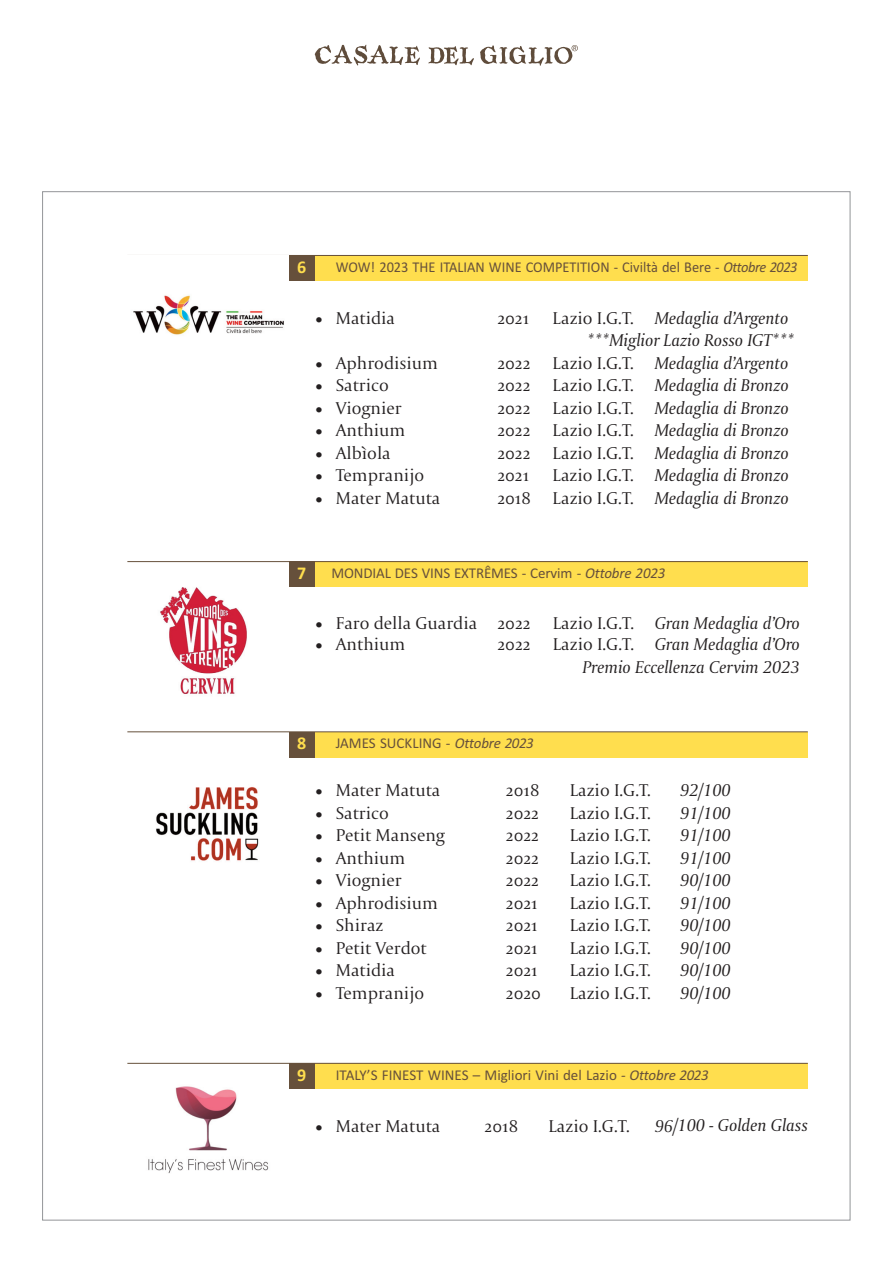
<style>
.page{position:relative;width:893px;height:1263px;background:#fff}
.page>*{position:absolute;margin:0;border:0;box-sizing:border-box;transform-origin:0 0}
.t1{font:18px "Capitolium Light Roman Osf";color:#231f20}
.t2{font:italic 18px/22.5px "Capitolium";color:#231f20;text-align:right}
.t3{font:700 18px "Calibri";color:#ffde4e}
.t4{font:15px "Calibri";color:#66503b}
.t5{font:15px "Calibri";color:#66503b;scale:.96 1}
.s1{font-style:italic}
.s2{font-family:"Capitolium Light Roman Osf";font-style:normal}
.s3{font-family:"Capitolium";font-style:italic}
</style>
<div class="page">
<svg style="left:428px;top:46px;width:46px;height:19px"></svg>
<svg style="left:480px;top:45px;width:98px;height:21px"></svg>
<svg style="left:315px;top:45px;width:105px;height:21px"></svg>
<img style="left:148px;top:1086px;width:121px;height:87px">
<div style="left:314px;top:1063px;width:494px;height:26px;background:#ffde4e"></div>
<div style="left:289px;top:1063px;width:25px;height:26px;background:#66503b"></div>
<hr style="left:127px;top:1063px;width:681px;height:1px;background:#66503b">
<div style="left:314px;top:562px;width:494px;height:25px;background:#ffde4e"></div>
<div style="left:289px;top:562px;width:25px;height:25px;background:#66503b"></div>
<hr style="left:127px;top:561px;width:681px;height:1px;background:#66503b">
<img style="left:160px;top:587px;width:87px;height:107px">
<img style="left:156px;top:787px;width:103px;height:74px">
<div style="left:314px;top:732px;width:494px;height:25px;background:#ffde4e"></div>
<div style="left:289px;top:732px;width:25px;height:25px;background:#66503b"></div>
<hr style="left:127px;top:732px;width:681px;height:1px;background:#66503b">
<div style="left:314px;top:255px;width:494px;height:26px;background:#ffde4e"></div>
<div style="left:289px;top:255px;width:25px;height:26px;background:#66503b"></div>
<hr style="left:127px;top:255px;width:681px;height:1px;background:#66503b">
<div style="left:127px;top:255px;width:162px;height:120px;background:#fff"></div>
<img style="left:133px;top:295px;width:151px;height:40px">
<p class="t3" style="left:297px;top:256px;width:11px">6</p>
<p class="t5" style="left:336px;top:262px;width:482px">WOW! 2023 THE ITALIAN WINE COMPETITION - Civiltà del Bere - <span class="s1">Ottobre 2023</span></p>
<p class="t1" style="left:314px;top:311px;width:82px">• Matidia</p>
<p class="t1" style="left:497px;top:311px;width:33px">2021</p>
<p class="t2" style="left:587px;top:308px;width:209px;text-align:left;text-indent:-34px"><span class="s2">Lazio I.G.T.</span> Medaglia d’Argento ***Miglior Lazio Rosso IGT***</p>
<p class="t1" style="left:314px;top:356px;width:125px">• Aphrodisium</p>
<p class="t2" style="left:497px;top:353px;width:292px"><span class="s2">2022 Lazio I.G.T.</span> Medaglia d’Argento</p>
<p class="t1" style="left:314px;top:378px;width:76px">• Satrico</p>
<p class="t2" style="left:497px;top:376px;width:293px"><span class="s2">2022 Lazio I.G.T.</span> Medaglia di Bronzo</p>
<p class="t1" style="left:314px;top:401px;width:89px">• Viognier</p>
<p class="t2" style="left:497px;top:398px;width:293px"><span class="s2">2022 Lazio I.G.T.</span> Medaglia di Bronzo</p>
<p class="t1" style="left:314px;top:423px;width:92px">• Anthium</p>
<p class="t2" style="left:497px;top:421px;width:293px"><span class="s2">2022 Lazio I.G.T.</span> Medaglia di Bronzo</p>
<p class="t1" style="left:314px;top:446px;width:78px">• Albìola</p>
<p class="t2" style="left:497px;top:443px;width:293px"><span class="s2">2022 Lazio I.G.T.</span> Medaglia di Bronzo</p>
<p class="t1" style="left:314px;top:468px;width:111px">• Tempranijo</p>
<p class="t1" style="left:497px;top:468px;width:33px">2021</p>
<p class="t2" style="left:553px;top:466px;width:237px"><span class="s2">Lazio I.G.T.</span> Medaglia di Bronzo</p>
<p class="t1" style="left:314px;top:491px;width:127px">• Mater Matuta</p>
<p class="t2" style="left:497px;top:488px;width:293px"><span class="s2">2018 Lazio I.G.T.</span> Medaglia di Bronzo</p>
<p class="t3" style="left:297px;top:562px;width:11px">7</p>
<p class="t4" style="left:331px;top:568px;width:335px">MONDIAL DES VINS EXTRÊMES - Cervim <span class="s1">- Ottobre 2023</span></p>
<p class="t1" style="left:315px;top:617px;width:487px">• Faro della Guardia 2022 Lazio I.G.T. <span class="s3">Gran Medaglia d’Oro</span></p>
<p class="t1" style="left:315px;top:637px;width:92px">• Anthium</p>
<p class="t2" style="left:497px;top:635px;width:304px"><span class="s2">2022 Lazio I.G.T.</span> Gran Medaglia d’Oro<br>Premio Eccellenza Cervim 2023</p>
<p class="t3" style="left:297px;top:732px;width:11px">8</p>
<p class="t4" style="left:336px;top:738px;width:200px">JAMES SUCKLING <span class="s1">- Ottobre 2023</span></p>
<p class="t1" style="left:314px;top:783px;width:127px">• Mater Matuta</p>
<p class="t1" style="left:506px;top:783px;width:35px">2018</p>
<p class="t1" style="left:570px;top:783px;width:83px">Lazio I.G.T.</p>
<p class="t2" style="left:680px;top:781px;width:52px">92/100</p>
<p class="t1" style="left:314px;top:806px;width:76px">• Satrico</p>
<p class="t1" style="left:506px;top:806px;width:35px">2022</p>
<p class="t1" style="left:570px;top:806px;width:83px">Lazio I.G.T.</p>
<p class="t2" style="left:680px;top:803px;width:52px">91/100</p>
<p class="t1" style="left:314px;top:828px;width:132px">• Petit Manseng</p>
<p class="t1" style="left:506px;top:828px;width:35px">2022</p>
<p class="t1" style="left:570px;top:828px;width:83px">Lazio I.G.T.</p>
<p class="t2" style="left:680px;top:826px;width:52px">91/100</p>
<p class="t1" style="left:314px;top:851px;width:92px">• Anthium</p>
<p class="t1" style="left:506px;top:851px;width:35px">2022</p>
<p class="t1" style="left:570px;top:851px;width:83px">Lazio I.G.T.</p>
<p class="t2" style="left:680px;top:848px;width:52px">91/100</p>
<p class="t1" style="left:314px;top:873px;width:89px">• Viognier</p>
<p class="t1" style="left:506px;top:873px;width:35px">2022</p>
<p class="t1" style="left:570px;top:873px;width:83px">Lazio I.G.T.</p>
<p class="t2" style="left:680px;top:871px;width:52px">90/100</p>
<p class="t1" style="left:314px;top:896px;width:125px">• Aphrodisium</p>
<p class="t1" style="left:506px;top:896px;width:33px">2021</p>
<p class="t1" style="left:570px;top:896px;width:83px">Lazio I.G.T.</p>
<p class="t2" style="left:680px;top:893px;width:52px">91/100</p>
<p class="t1" style="left:314px;top:918px;width:70px">• Shiraz</p>
<p class="t1" style="left:506px;top:918px;width:33px">2021</p>
<p class="t1" style="left:570px;top:918px;width:83px">Lazio I.G.T.</p>
<p class="t2" style="left:680px;top:916px;width:52px">90/100</p>
<p class="t1" style="left:314px;top:941px;width:114px">• Petit Verdot</p>
<p class="t1" style="left:506px;top:941px;width:33px">2021</p>
<p class="t1" style="left:570px;top:941px;width:83px">Lazio I.G.T.</p>
<p class="t2" style="left:680px;top:938px;width:52px">90/100</p>
<p class="t1" style="left:314px;top:963px;width:82px">• Matidia</p>
<p class="t1" style="left:506px;top:963px;width:33px">2021</p>
<p class="t1" style="left:570px;top:963px;width:83px">Lazio I.G.T.</p>
<p class="t2" style="left:680px;top:961px;width:52px">90/100</p>
<p class="t1" style="left:314px;top:986px;width:111px">• Tempranijo</p>
<p class="t1" style="left:506px;top:986px;width:37px">2020</p>
<p class="t1" style="left:570px;top:986px;width:83px">Lazio I.G.T.</p>
<p class="t2" style="left:680px;top:983px;width:52px">90/100</p>
<p class="t3" style="left:297px;top:1064px;width:11px">9</p>
<p class="t4" style="left:336px;top:1070px;width:374px">ITALY’S FINEST WINES – Migliori Vini del Lazio <span class="s1">- Ottobre 2023</span></p>
<p class="t1" style="left:314px;top:1119px;width:127px">• Mater Matuta</p>
<p class="t1" style="left:484px;top:1119px;width:35px">2018</p>
<p class="t1" style="left:548px;top:1119px;width:83px">Lazio I.G.T.</p>
<p class="t2" style="left:655px;top:1116px;width:155px">96/100 - Golden Glass</p>
</div>
